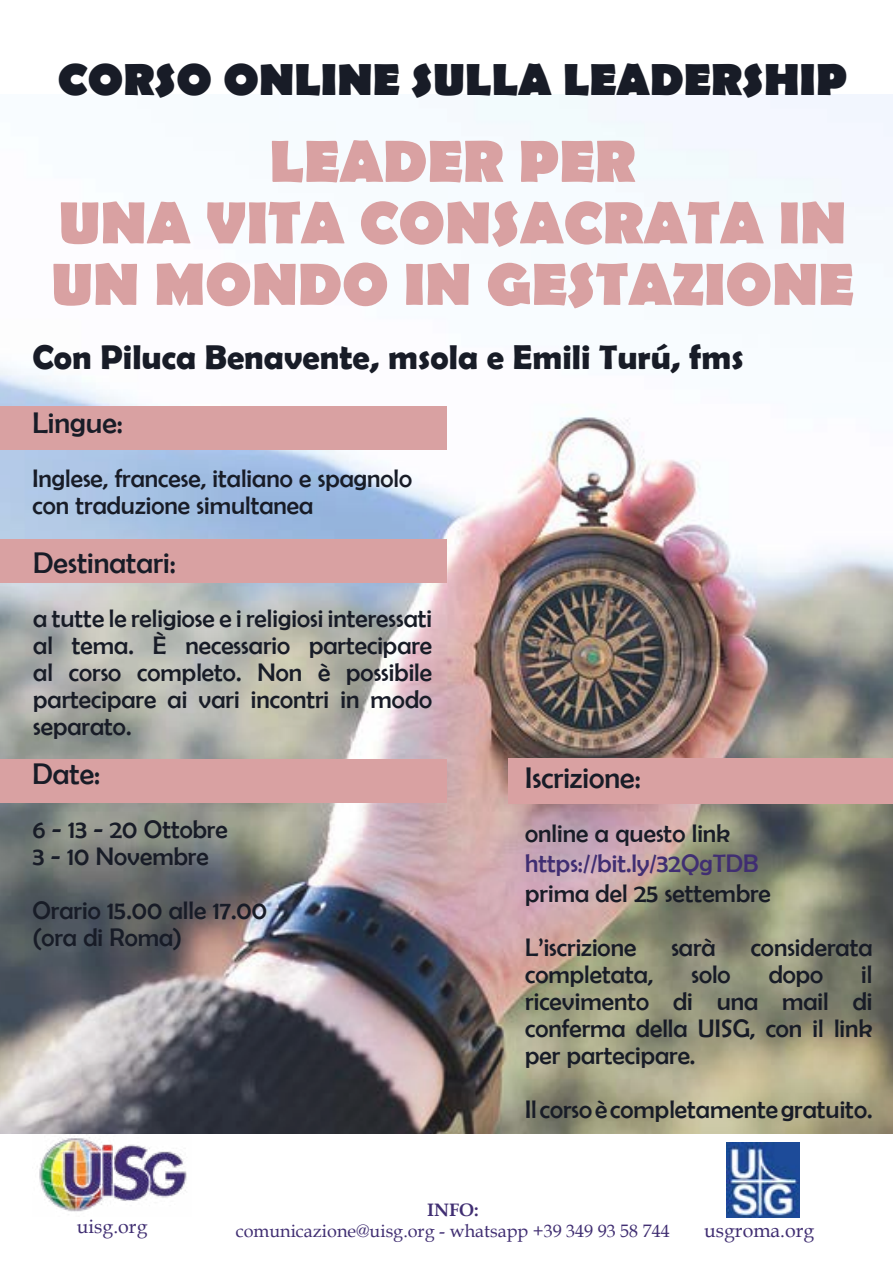
<style>
.page{position:relative;width:893px;height:1263px;background:#fff}
.page>*{position:absolute;margin:0;border:0;box-sizing:border-box;transform-origin:0 0}
.t1{font:700 60px/61.5px "Berlin Sans FB";color:#d9a1a2;text-align:center}
.t2{font:700 45px "Berlin Sans FB";color:#181c27}
.t3{font:700 34.5px "Berlin Sans FB Demi";color:#181c27}
.t4{font:30px "Berlin Sans FB";color:#181c27}
.t5{font:25.5px/27px "Berlin Sans FB";color:#181c27}
.t6{font:25.5px "Berlin Sans FB";color:#402e72}
.t7{font:19.5px "Book Antiqua";color:#402e72}
.t8{font:18px "Book Antiqua";color:#402e72}
.t9{font:700 18px "Book Antiqua";color:#402e72}
</style>
<div class="page">
<img style="left:0;top:95px;width:893px;height:1039px">
<div style="left:0;top:406px;width:446px;height:44px;background:#d9a1a2"></div>
<div style="left:0;top:539px;width:446px;height:44px;background:#d9a1a2"></div>
<div style="left:508px;top:758px;width:385px;height:46px;background:#d9a1a2"></div>
<div style="left:0;top:759px;width:446px;height:44px;background:#d9a1a2"></div>
<img style="left:39px;top:1137px;width:148px;height:75px">
<img style="left:726px;top:1142px;width:73px;height:75px">
<h2 class="t2" style="left:58px;top:54px;width:791px">CORSO ONLINE SULLA LEADERSHIP</h2>
<h1 class="t1" style="left:51px;top:134px;width:804px">LEADER PER<br>UNA VITA CONSACRATA IN<br>UN MONDO IN GESTAZIONE</h1>
<h3 class="t3" style="left:32px;top:337px;width:713px">Con Piluca Benavente, msola e Emili Turú, fms</h3>
<p class="t4" style="left:32px;top:406px;width:92px">Lingue:</p>
<p class="t5" style="left:32px;top:465px;width:381px">Inglese, francese, italiano e spagnolo con traduzione simultanea</p>
<p class="t4" style="left:33px;top:546px;width:144px">Destinatari:</p>
<p class="t5" style="left:33px;top:604px;width:400px;text-align:justify">a tutte le religiose e i religiosi interessati al tema. È necessario partecipare al corso completo. Non è possibile partecipare ai vari incontri in modo separato.</p>
<p class="t4" style="left:525px;top:761px;width:117px">Iscrizione:</p>
<p class="t5" style="left:525px;top:819px;width:207px">online a questo link</p>
<p class="t6" style="left:525px;top:849px;width:235px">https://bit.ly/32QgTDB</p>
<p class="t5" style="left:525px;top:866px;width:247px;line-height:54px">prima del 25 settembre<br>L’iscrizione</p>
<p class="t4" style="left:32px;top:757px;width:69px">Date:</p>
<p class="t5" style="left:32px;top:816px;width:197px">6 - 13 - 20 Ottobre<br>3 - 10 Novembre</p>
<p class="t5" style="left:32px;top:897px;width:236px">Orario 15.00 alle 17.00 (ora di Roma)</p>
<p class="t5" style="left:671px;top:933px;width:46px">sarà</p>
<p class="t5" style="left:751px;top:933px;width:123px">considerata</p>
<p class="t5" style="left:525px;top:960px;width:130px">completata,</p>
<p class="t5" style="left:691px;top:960px;width:41px">solo</p>
<p class="t5" style="left:769px;top:960px;width:56px">dopo</p>
<p class="t5" style="left:525px;top:960px;width:349px;text-align:justify;text-indent:336px">il ricevimento di una mail di conferma della UISG, con il link per partecipare.</p>
<p class="t5" style="left:525px;top:1095px;width:349px">Il corso è completamente gratuito.</p>
<p class="t9" style="left:427px;top:1197px;width:53px">INFO:</p>
<p class="t8" style="left:236px;top:1218px;width:436px">comunicazione@uisg.org - whatsapp +39 349 93 58 744</p>
<p class="t7" style="left:77px;top:1213px;width:72px">uisg.org</p>
<p class="t7" style="left:704px;top:1216px;width:112px">usgroma.org</p>
</div>
